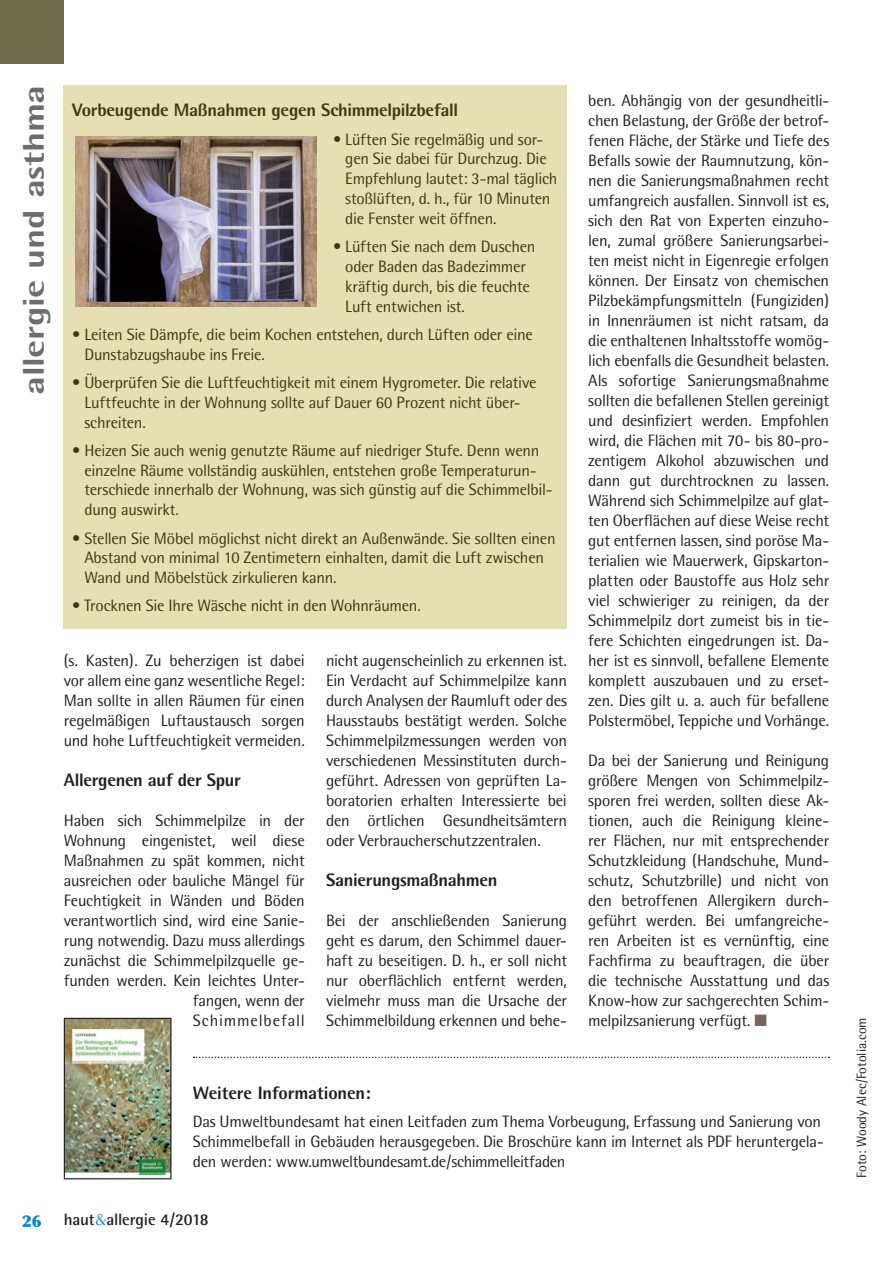
<style>
.page{position:relative;width:893px;height:1263px;background:#fff}
.page>*{position:absolute;margin:0;border:0;box-sizing:border-box;transform-origin:0 0}
.t1{font:800 30px "Rotis Semi Sans";letter-spacing:-.01em;color:#6c6d70;scale:1.25 1}
.t2{font:800 18px "Rotis Semi Sans";letter-spacing:-.015em;color:#231f20}
.t3{font:800 18px "Rotis Semi Sans";letter-spacing:-.015em;color:#3a3c10}
.t4{font:16.5px/20px "Rotis Semi Sans";letter-spacing:-.015em;color:#231f20;text-align:justify}
.t5{font:16.5px/19.8px "Rotis Semi Sans";letter-spacing:-.015em;color:#3a3c10}
.t6{font:700 16.5px "Rotis Semi Sans";letter-spacing:-.015em;color:#231f20}
.t7{font:900 16.5px "Optima";color:#008cd0}
.t8{font:13.5px "Rotis Semi Sans";color:#231f20}
.s1{color:#776562}
.s2{font-family:"Optima";font-weight:400;color:#008cd0}
</style>
<div class="page">
<div style="left:0;top:0;width:64px;height:64px;background:#6e6b4a"></div>
<div style="left:64px;top:85px;width:503px;height:543px;background:#e5dfb4"></div>
<img style="left:75px;top:137px;width:241px;height:169px">
<img style="left:66px;top:1020px;width:103px;height:154px">
<div style="left:64px;top:1018px;width:107px;height:161px;border:1px solid #231f20"></div>
<svg style="left:194px;top:1057px;width:635px;height:1px"></svg>
<h1 class="t1" style="left:15px;top:395px;width:249px;rotate:-90deg">allergie und asthma</h1>
<p class="t3" style="left:72px;top:99px;width:387px">Vorbeugende Maßnahmen gegen Schimmelpilzbefall</p>
<p class="t5" style="left:345px;top:129px;width:214px;text-indent:-12px">• Lüften Sie regelmäßig und sor&shy;gen Sie dabei für Durchzug. Die<br>Empfehlung lautet: 3-mal täglich stoßlüften, d. h., für 10 Minuten die Fenster weit öffnen.</p>
<p class="t5" style="left:345px;top:236px;width:192px;text-indent:-12px">• Lüften Sie nach dem Duschen oder Baden das Badezimmer kräftig durch, bis die feuchte<br>Luft entwichen ist.</p>
<p class="t5" style="left:84px;top:324px;width:450px;text-indent:-12px">• Leiten Sie Dämpfe, die beim Kochen entstehen, durch Lüften oder eine<br>Dunstabzugshaube ins Freie.</p>
<p class="t5" style="left:84px;top:372px;width:454px;text-indent:-12px">• Überprüfen Sie die Luftfeuchtigkeit mit einem Hygrometer. Die relative<br>Luftfeuchte in der Wohnung sollte auf Dauer 60 Prozent nicht über&shy;schreiten.</p>
<p class="t5" style="left:84px;top:440px;width:470px;text-indent:-12px">• Heizen Sie auch wenig genutzte Räume auf niedriger Stufe. Denn wenn einzelne Räume vollständig auskühlen, entstehen große Temperaturun&shy;terschiede innerhalb der Wohnung, was sich günstig auf die Schimmelbil&shy;dung auswirkt.</p>
<p class="t5" style="left:84px;top:528px;width:473px;text-indent:-12px">• Stellen Sie Möbel möglichst nicht direkt an Außenwände. Sie sollten einen<br>Abstand von minimal 10 Zentimetern einhalten, damit die Luft zwischen<br>Wand und Möbelstück zirkulieren kann.</p>
<p class="t5" style="left:72px;top:596px;width:350px">• Trocknen Sie Ihre Wäsche nicht in den Wohnräumen.</p>
<p class="t4" style="left:64px;top:650px;width:242px">(s. Kasten). Zu beherzigen ist dabei vor allem eine ganz wesentliche Regel:<br>Man sollte in allen Räumen für einen regelmäßigen Luftaustausch sorgen und hohe Luftfeuchtigkeit vermeiden.</p>
<p class="t2" style="left:64px;top:768px;width:179px">Allergenen auf der Spur</p>
<p class="t4" style="left:64px;top:810px;width:242px;text-align:right">Haben sich Schimmelpilze in der<br>Wohnung eingenistet, weil diese<br>Maßnahmen zu spät kommen, nicht ausreichen oder bauliche Mängel für<br>Feuchtigkeit in Wänden und Böden verantwortlich sind, wird eine Sanie&shy;rung notwendig. Dazu muss allerdings zunächst die Schimmelpilzquelle ge&shy;funden werden. Kein leichtes Unter&shy;fangen, wenn der<br>Schimmelbefall</p>
<p class="t4" style="left:326px;top:650px;width:242px">nicht augenscheinlich zu erkennen ist.<br>Ein Verdacht auf Schimmelpilze kann durch Analysen der Raumluft oder des Hausstaubs bestätigt werden. Solche Schimmelpilzmessungen werden von verschiedenen Messinstituten durch&shy;geführt. Adressen von geprüften La&shy;boratorien erhalten Interessierte bei den örtlichen Gesundheitsämtern oder Verbraucherschutzzentralen.</p>
<p class="t2" style="left:326px;top:868px;width:173px">Sanierungsmaßnahmen</p>
<p class="t4" style="left:326px;top:910px;width:242px">Bei der anschließenden Sanierung geht es darum, den Schimmel dauer&shy;haft zu beseitigen. D. h., er soll nicht nur oberflächlich entfernt werden, vielmehr muss man die Ursache der Schimmelbildung erkennen und behe-</p>
<p class="t4" style="left:588px;top:91px;width:242px">ben. Abhängig von der gesundheitli&shy;chen Belastung, der Größe der betrof&shy;fenen Fläche, der Stärke und Tiefe des Befalls sowie der Raumnutzung, kön&shy;nen die Sanierungsmaßnahmen recht umfangreich ausfallen. Sinnvoll ist es, sich den Rat von Experten einzuho&shy;len, zumal größere Sanierungsarbei&shy;ten meist nicht in Eigenregie erfolgen können. Der Einsatz von chemischen Pilzbekämpfungsmitteln (Fungiziden) in Innenräumen ist nicht ratsam, da die enthaltenen Inhaltsstoffe womög&shy;lich ebenfalls die Gesundheit belasten.<br>Als sofortige Sanierungsmaßnahme sollten die befallenen Stellen gereinigt und desinfiziert werden. Empfohlen wird, die Flächen mit 70- bis 80-pro&shy;zentigem Alkohol abzuwischen und dann gut durchtrocknen zu lassen.<br>Während sich Schimmelpilze auf glat&shy;ten Oberflächen auf diese Weise recht gut entfernen lassen, sind poröse Ma&shy;terialien wie Mauerwerk, Gipskarton&shy;platten oder Baustoffe aus Holz sehr viel schwieriger zu reinigen, da der Schimmelpilz dort zumeist bis in tie&shy;fere Schichten eingedrungen ist. Da&shy;her ist es sinnvoll, befallene Elemente komplett auszubauen und zu erset&shy;zen. Dies gilt u. a. auch für befallene Polstermöbel, Teppiche und Vorhänge.</p>
<p class="t4" style="left:588px;top:750px;width:242px">Da bei der Sanierung und Reinigung größere Mengen von Schimmelpilz&shy;sporen frei werden, sollten diese Ak&shy;tionen, auch die Reinigung kleine&shy;rer Flächen, nur mit entsprechender Schutzkleidung (Handschuhe, Mund&shy;schutz, Schutzbrille) und nicht von den betroffenen Allergikern durch&shy;geführt werden. Bei umfangreiche&shy;ren Arbeiten ist es vernünftig, eine Fachfirma zu beauftragen, die über die technische Ausstattung und das Know-how zur sachgerechten Schim&shy;melpilzsanierung verfügt. <span class="s1">■</span></p>
<p class="t2" style="left:193px;top:1081px;width:180px">Weitere Informationen:</p>
<p class="t4" style="left:193px;top:1111px;width:633px;text-align:left">Das Umweltbundesamt hat einen Leitfaden zum Thema Vorbeugung, Erfassung und Sanierung von<br>Schimmelbefall in Gebäuden herausgegeben. Die Broschüre kann im Internet als PDF heruntergela&shy;den werden: www.umweltbundesamt.de/schimmelleitfaden</p>
<p class="t7" style="left:22px;top:1211px;width:21px">26</p>
<p class="t6" style="left:64px;top:1209px;width:146px">haut<span class="s2">&amp;</span>allergie 4/2018</p>
<p class="t8" style="left:854px;top:1178px;width:162px;rotate:-90deg">Foto: Woody Alec/Fotolia.com</p>
</div>
